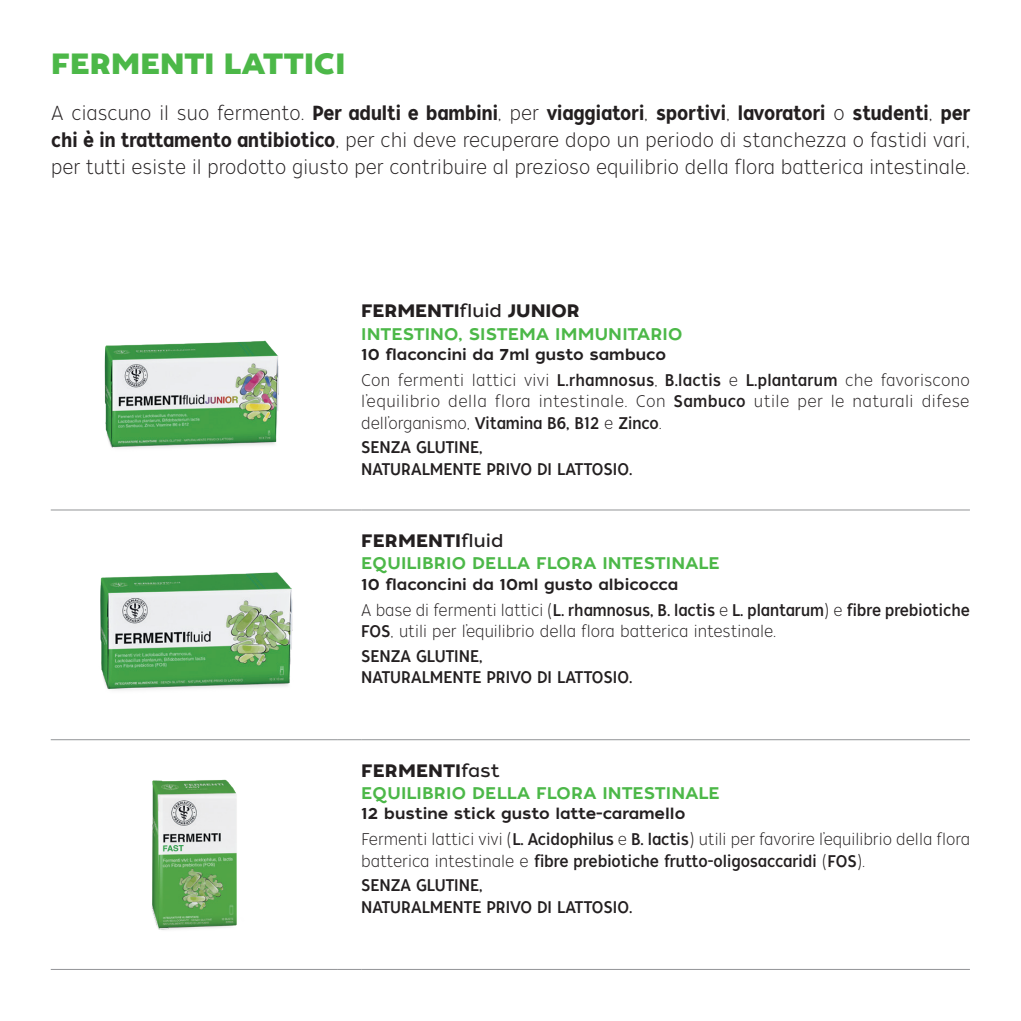
<style>
.page{position:relative;width:1021px;height:1021px;background:#fff}
.page>*{position:absolute;margin:0;border:0;box-sizing:border-box;transform-origin:0 0}
.t1{font:29.25px "Tide Sans 700 Mondo";letter-spacing:.01em;color:#4cb848}
.t2{font:20.25px/27px "Tide Sans Cond 200 Lil Mondo";letter-spacing:.005em;color:#231f20}
.t3{font:20.25px "Tide Sans Cond 500 Dudette";color:#231f20}
.t4{font:18px "Tide Sans 600 Bunny";letter-spacing:.01em;color:#231f20}
.t5{font:16.88px/24.5px "Tide Sans Cond 400 Lil Dude";color:#231f20}
.t6{font:16.88px/21.4px "Tide Sans Cond 200 Lil Mondo";letter-spacing:.02em;color:#231f20}
.t7{font:16.88px "Tide Sans Cond 200 Lil Mondo";color:#231f20}
.t8{font:16.88px "Tide Sans 500 Dudette";letter-spacing:.01em;color:#4cb848}
.t9{font:15.75px "Tide Sans 500 Dudette";color:#231f20}
.s1{font-family:"Tide Sans Cond 200 Lil Mondo"}
.s2{font-family:"Tide Sans Cond 500 Dudette"}
.s3{font-family:"Tide Sans 400 Lil Dude"}
.s4{font-family:"Tide Sans Cond 400 Lil Dude"}
</style>
<div class="page">
<hr style="left:51px;top:509px;width:287px;height:1px;background:#939598">
<svg style="left:338px;top:509px;width:23px;height:1px"></svg>
<hr style="left:361px;top:509px;width:608px;height:1px;background:#939598">
<hr style="left:51px;top:968px;width:287px;height:1px;background:#939598">
<hr style="left:361px;top:968px;width:608px;height:1px;background:#939598">
<hr style="left:51px;top:739px;width:287px;height:1px;background:#939598">
<svg style="left:338px;top:739px;width:23px;height:1px"></svg>
<hr style="left:361px;top:739px;width:608px;height:1px;background:#939598">
<img style="left:104px;top:340px;width:175px;height:108px">
<img style="left:100px;top:572px;width:193px;height:118px">
<img style="left:152px;top:779px;width:85px;height:151px">
<h1 class="t1" style="left:51px;top:45px;width:296px">FERMENTI LATTICI</h1>
<p class="t3" style="left:51px;top:100px;width:920px"><span class="s1">A ciascuno il suo fermento.</span> Per adulti e bambini<span class="s1">, per</span> viaggiatori<span class="s1">,</span> sportivi<span class="s1">,</span> lavoratori <span class="s1">o</span> studenti<span class="s1">,</span> per</p>
<p class="t2" style="left:51px;top:127px;width:920px"><span class="s2">chi è in trattamento antibiotico</span>, per chi deve recuperare dopo un periodo di stanchezza o fastidi vari, per tutti esiste il prodotto giusto per contribuire al prezioso equilibrio della flora batterica intestinale.</p>
<p class="t4" style="left:361px;top:299px;width:220px">FERMENTI<span class="s3">fluid</span> JUNIOR</p>
<p class="t8" style="left:361px;top:323px;width:323px">INTESTINO, SISTEMA IMMUNITARIO</p>
<p class="t9" style="left:361px;top:344px;width:306px">10 flaconcini da 7ml gusto sambuco</p>
<p class="t6" style="left:361px;top:369px;width:610px">Con fermenti lattici vivi <span class="s4">L.rhamnosus</span>, <span class="s4">B.lactis</span> e <span class="s4">L.plantarum</span> che favoriscono l’equilibrio della flora intestinale. Con <span class="s4">Sambuco</span> utile per le naturali difese</p>
<p class="t5" style="left:361px;top:411px;width:302px"><span class="s1">dell’organismo,</span> Vitamina B6, B12 <span class="s1">e</span> Zinco<span class="s1">.<br></span>SENZA GLUTINE,</p>
<p class="t5" style="left:361px;top:457px;width:273px">NATURALMENTE PRIVO DI LATTOSIO.</p>
<p class="t4" style="left:361px;top:529px;width:144px">FERMENTI<span class="s3">fluid</span></p>
<p class="t8" style="left:361px;top:552px;width:360px">EQUILIBRIO DELLA FLORA INTESTINALE</p>
<p class="t9" style="left:361px;top:574px;width:318px">10 flaconcini da 10ml gusto albicocca</p>
<p class="t5" style="left:361px;top:597px;width:610px"><span class="s1">A base di fermenti lattici (</span>L. rhamnosus, B. lactis <span class="s1">e</span> L. plantarum<span class="s1">) e</span> fibre prebiotiche</p>
<p class="t7" style="left:361px;top:620px;width:417px"><span class="s4">FOS</span>, utili per l’equilibrio della flora batterica intestinale.</p>
<p class="t5" style="left:361px;top:645px;width:273px;line-height:21.4px">SENZA GLUTINE,<br>NATURALMENTE PRIVO DI LATTOSIO.</p>
<p class="t4" style="left:361px;top:758px;width:140px">FERMENTI<span class="s3">fast</span></p>
<p class="t8" style="left:361px;top:782px;width:360px">EQUILIBRIO DELLA FLORA INTESTINALE</p>
<p class="t9" style="left:361px;top:803px;width:326px">12 bustine stick gusto latte-caramello</p>
<p class="t7" style="left:361px;top:828px;width:610px">Fermenti lattici vivi (<span class="s4">L. Acidophilus</span> e <span class="s4">B. lactis</span>) utili per favorire l’equilibrio della flora</p>
<p class="t5" style="left:361px;top:848px;width:505px"><span class="s1">batterica intestinale e</span> fibre prebiotiche frutto-oligosaccaridi <span class="s1">(</span>FOS<span class="s1">).<br></span>SENZA GLUTINE,</p>
<p class="t5" style="left:361px;top:894px;width:273px">NATURALMENTE PRIVO DI LATTOSIO.</p>
</div>
